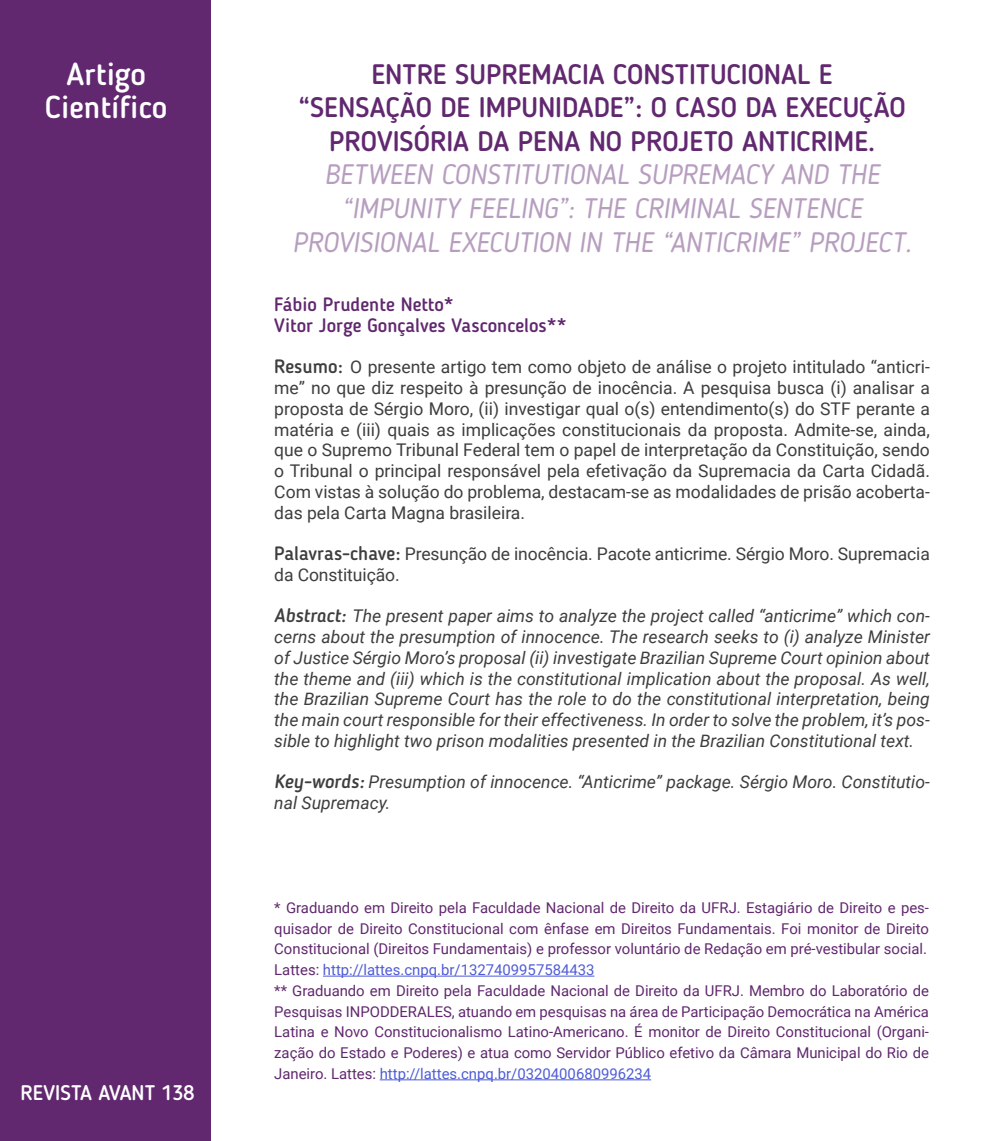
<style>
.page{position:relative;width:993px;height:1141px;background:#fff}
.page>*{position:absolute;margin:0;border:0;box-sizing:border-box;transform-origin:0 0}
.t1{font:500 31.5px/33.6px "Blogger Sans";color:#fff;text-align:center}
.Título_inglês{font:italic 28px "Blogger Sans";color:#b79ebf}
.título_academico{font:500 28px "Blogger Sans";color:#61286f}
.t2{font:500 21px "Blogger Sans";color:#fff}
.nome_do_autor{font:500 19.25px "Blogger Sans";color:#61286f}
.justificativa{font:17.5px/20.8px "Roboto";color:#3e3e3f;text-align:justify}
.resumo{font:italic 17.5px/20.8px "Roboto";color:#3e3e3f;text-align:justify}
.resumo-2{font:17.5px/20.8px "Roboto";letter-spacing:-.005em;color:#3e3e3f}
.abstract{font:italic 17.5px/20.8px "Roboto";color:#3e3e3f}
.justificativa-2{font:14.88px/20.8px "Roboto";color:#61286f;text-align:justify}
.justificativa-3{font:14.88px "Roboto";color:#4f5cd6}
.s1{font-family:"Blogger Sans";font-weight:500;font-size:19.25px}
.s2{color:#61286f}
.s3{color:#4f5cd6}
</style>
<div class="page">
<div style="left:0;top:0;width:210px;height:1141px;background:#61286f"></div>
<hr style="left:323px;top:976px;width:271px;height:1px;background:#4f5cd6">
<hr style="left:379px;top:1079px;width:272px;height:1px;background:#4f5cd6">
<h1 class="t1" style="left:45px;top:57px;width:124px">Artigo<br>Científico</h1>
<h1 class="t1" style="left:38px;top:58px;width:138px">modalidad</h1>
<h3 class="t2" style="left:21px;top:1080px;width:175px">REVISTA AVANT 138</h3>
<p class="título_academico" style="left:371px;top:57px;width:462px">ENTRE SUPREMACIA CONSTITUCIONAL E</p>
<p class="título_academico" style="left:298px;top:91px;width:608px">“SENSAÇÃO DE IMPUNIDADE”: O CASO DA EXECUÇÃO</p>
<p class="título_academico" style="left:329px;top:124px;width:547px">PROVISÓRIA DA PENA NO PROJETO ANTICRIME.</p>
<p class="Título_inglês" style="left:324px;top:158px;width:556px">BETWEEN CONSTITUTIONAL SUPREMACY AND THE</p>
<p class="Título_inglês" style="left:342px;top:192px;width:521px">“IMPUNITY FEELING”: THE CRIMINAL SENTENCE</p>
<p class="Título_inglês" style="left:292px;top:225px;width:620px">PROVISIONAL EXECUTION IN THE “ANTICRIME” PROJECT.</p>
<p class="nome_do_autor" style="left:274px;top:293px;width:181px">Fábio Prudente Netto*</p>
<p class="nome_do_autor" style="left:274px;top:314px;width:294px">Vitor Jorge Gonçalves Vasconcelos**</p>
<p class="justificativa" style="left:274px;top:356px;width:657px"><span class="s1">Resumo:</span> O presente artigo tem como objeto de análise o projeto intitulado “anticri&shy;me” no que diz respeito à presunção de inocência. A pesquisa busca (i) analisar a proposta de Sérgio Moro, (ii) investigar qual o(s) entendimento(s) do STF perante a matéria e (iii) quais as implicações constitucionais da proposta. Admite-se, ainda, que o Supremo Tribunal Federal tem o papel de interpretação da Constituição, sendo o Tribunal o principal responsável pela efetivação da Supremacia da Carta Cidadã.<br>Com vistas à solução do problema, destacam-se as modalidades de prisão acoberta&shy;das pela Carta Magna brasileira.</p>
<p class="resumo-2" style="left:274px;top:543px;width:657px"><span class="s1">Palavras-chave:</span> Presunção de inocência. Pacote anticrime. Sérgio Moro. Supremacia da Constituição.</p>
<p class="resumo" style="left:274px;top:605px;width:657px"><span class="s1">Abstract:</span> The present paper aims to analyze the project called “anticrime” which con&shy;cerns about the presumption of innocence. The research seeks to (i) analyze Minister of Justice Sérgio Moro’s proposal (ii) investigate Brazilian Supreme Court opinion about the theme and (iii) which is the constitutional implication about the proposal. As well, the Brazilian Supreme Court has the role to do the constitutional interpretation, being the main court responsible for their effectiveness. In order to solve the problem, it’s pos&shy;sible to highlight two prison modalities presented in the Brazilian Constitutional text.</p>
<p class="abstract" style="left:274px;top:771px;width:657px"><span class="s1">Key-words:</span> Presumption of innocence. “Anticrime” package. Sérgio Moro. Constitutio&shy;nal Supremacy.</p>
<p class="justificativa-2" style="left:274px;top:897px;width:656px">* Graduando em Direito pela Faculdade Nacional de Direito da UFRJ. Estagiário de Direito e pes&shy;quisador de Direito Constitucional com ênfase em Direitos Fundamentais. Foi monitor de Direito Constitucional (Direitos Fundamentais) e professor voluntário de Redação em pré-vestibular social.</p>
<p class="justificativa-3" style="left:274px;top:959px;width:322px"><span class="s2">Lattes:</span> http://lattes.cnpq.br/1327409957584433</p>
<p class="justificativa-2" style="left:274px;top:979px;width:656px">** Graduando em Direito pela Faculdade Nacional de Direito da UFRJ. Membro do Laboratório de Pesquisas INPODDERALES, atuando em pesquisas na área de Participação Democrática na América Latina e Novo Constitucionalismo Latino-Americano. É monitor de Direito Constitucional (Organi&shy;zação do Estado e Poderes) e atua como Servidor Público efetivo da Câmara Municipal do Rio de Janeiro. Lattes: <span class="s3">http://lattes.cnpq.br/0320400680996234</span></p>
</div>
